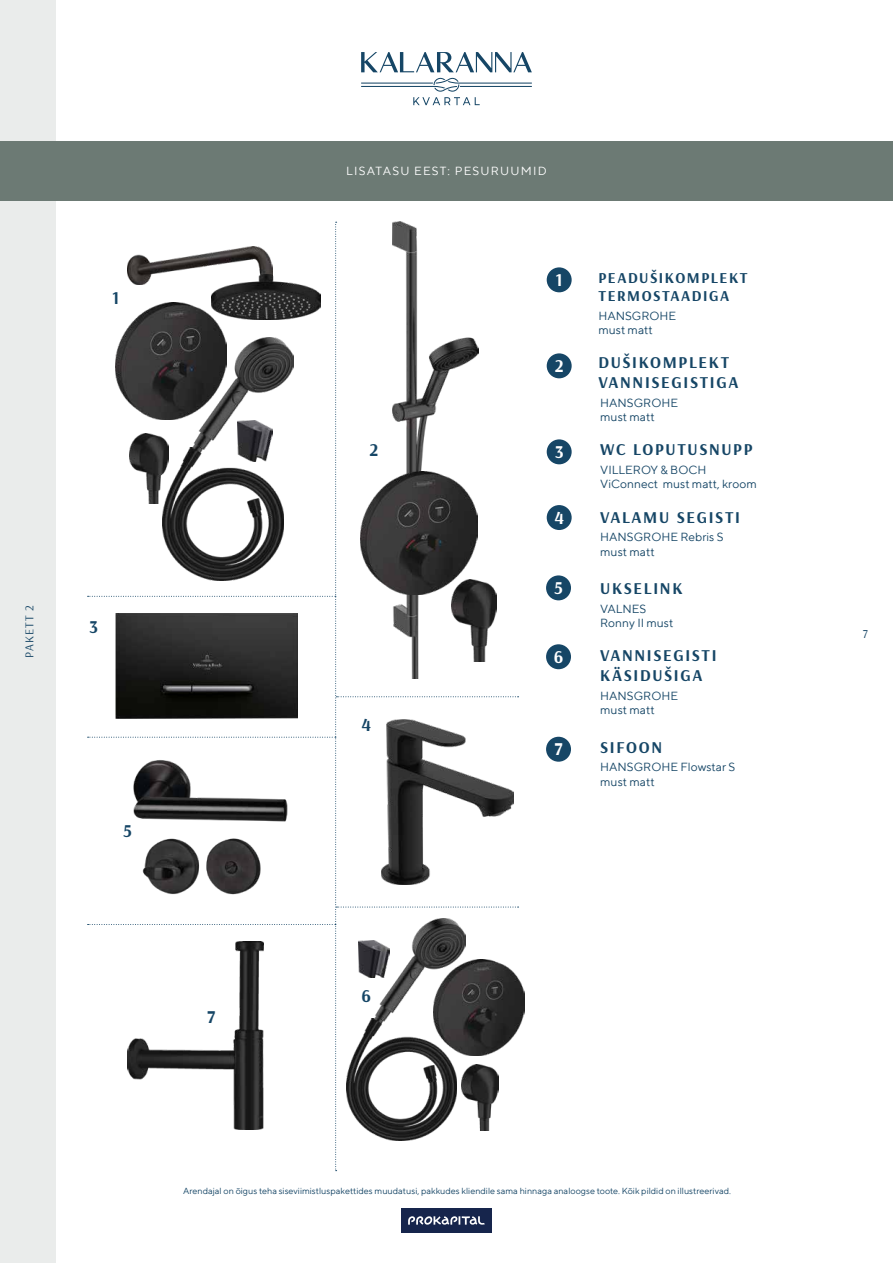
<style>
.page{position:relative;width:893px;height:1263px;background:#fff}
.page>*{position:absolute;margin:0;border:0;box-sizing:border-box;transform-origin:0 0}
.t1{font:700 18px "Arsenal";color:#fff}
.t2{font:700 18px "Arsenal";color:#164666}
.t3{font:700 16.5px/19.8px "Arsenal";letter-spacing:.1em;color:#164666}
.t4{font:700 15.15px/18.1px "Arsenal";letter-spacing:.1em;color:#164666}
.t5{font:12px/14.4px "TT Norms";color:#164666}
.t6{font:12px "TT Norms";letter-spacing:.1em;color:#fff}
.t7{font:12px "Arsenal";letter-spacing:.1em;color:#154565}
.t8{font:9px "TT Norms";color:#164666}
</style>
<div class="page">
<div style="left:0;top:0;width:55px;height:1263px;background:#eaeceb"></div>
<svg style="left:361px;top:52px;width:171px;height:20px"></svg>
<svg style="left:361px;top:78px;width:171px;height:27px"></svg>
<div style="left:401px;top:1208px;width:91px;height:25px;background:#16254c"></div>
<svg style="left:408px;top:1216px;width:77px;height:9px"></svg>
<div style="left:0;top:141px;width:893px;height:60px;background:#6c7a74"></div>
<div style="left:547px;top:267px;width:25px;height:25px;background:#164666;border-radius:50%"></div>
<div style="left:547px;top:353px;width:25px;height:25px;background:#164666;border-radius:50%"></div>
<div style="left:547px;top:439px;width:25px;height:25px;background:#164666;border-radius:50%"></div>
<div style="left:547px;top:505px;width:25px;height:25px;background:#164666;border-radius:50%"></div>
<div style="left:546px;top:575px;width:25px;height:25px;background:#164666;border-radius:50%"></div>
<div style="left:546px;top:644px;width:25px;height:25px;background:#164666;border-radius:50%"></div>
<div style="left:546px;top:737px;width:25px;height:25px;background:#164666;border-radius:50%"></div>
<img style="left:519px;top:979px;width:5px;height:49px">
<svg style="left:88px;top:222px;width:431px;height:949px"></svg>
<h1 class="t2" style="left:112px;top:285px;width:9px">1</h1>
<p class="t7" style="left:21px;top:658px;width:55px;rotate:-90deg">PAKETT 2</p>
<h1 class="t2" style="left:89px;top:614px;width:10px">3</h1>
<h1 class="t2" style="left:123px;top:818px;width:10px">5</h1>
<h1 class="t2" style="left:207px;top:1004px;width:10px">7</h1>
<p class="t6" style="left:346px;top:163px;width:202px">LISATASU EEST: PESURUUMID</p>
<h1 class="t2" style="left:369px;top:437px;width:10px">2</h1>
<h1 class="t2" style="left:361px;top:713px;width:11px">4</h1>
<h1 class="t1" style="left:556px;top:267px;width:9px">1</h1>
<h1 class="t1" style="left:555px;top:353px;width:10px">2</h1>
<h1 class="t1" style="left:555px;top:439px;width:10px">3</h1>
<h1 class="t1" style="left:554px;top:505px;width:11px">4</h1>
<h1 class="t1" style="left:554px;top:575px;width:10px">5</h1>
<h1 class="t1" style="left:554px;top:644px;width:11px">6</h1>
<h1 class="t1" style="left:554px;top:736px;width:10px">7</h1>
<p class="t4" style="left:598px;top:269px;width:151px">PEADUŠIKOMPLEKT<br>TERMOSTAADIGA</p>
<p class="t5" style="left:598px;top:308px;width:79px">HANSGROHE must matt</p>
<h2 class="t3" style="left:598px;top:353px;width:142px">DUŠIKOMPLEKT<br>VANNISEGISTIGA</h2>
<p class="t5" style="left:600px;top:395px;width:79px">HANSGROHE must matt</p>
<h2 class="t3" style="left:600px;top:440px;width:154px">WC LOPUTUSNUPP</h2>
<p class="t5" style="left:600px;top:462px;width:158px">VILLEROY &amp; BOCH<br>ViConnect must matt, kroom</p>
<h2 class="t3" style="left:600px;top:507px;width:141px">VALAMU SEGISTI</h2>
<p class="t5" style="left:600px;top:530px;width:125px">HANSGROHE Rebris S must matt</p>
<h2 class="t3" style="left:600px;top:578px;width:84px">UKSELINK</h2>
<p class="t5" style="left:600px;top:601px;width:75px">VALNES<br>Ronny II must</p>
<h2 class="t3" style="left:600px;top:646px;width:118px">VANNISEGISTI<br>KÄSIDUŠIGA</h2>
<p class="t5" style="left:600px;top:688px;width:79px">HANSGROHE must matt</p>
<h2 class="t3" style="left:600px;top:737px;width:63px">SIFOON</h2>
<p class="t5" style="left:600px;top:760px;width:137px">HANSGROHE Flowstar S must matt</p>
<h1 class="t2" style="left:361px;top:983px;width:11px">6</h1>
<p class="t8" style="left:183px;top:1185px;width:549px">Arendajal on õigus teha siseviimistluspakettides muudatusi, pakkudes kliendile sama hinnaga analoogse toote. Kõik pildid on illustreerivad.</p>
<p class="t7" style="left:863px;top:625px;width:7px">7</p>
</div>
